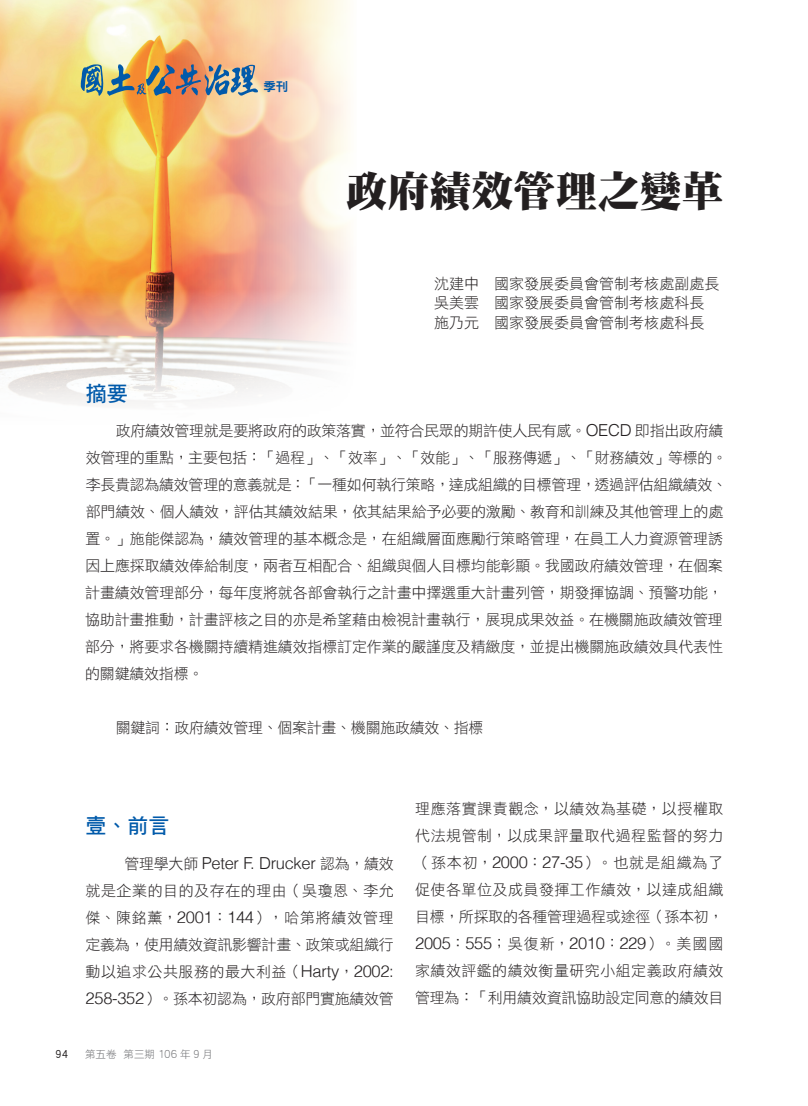
<style>
.page{position:relative;width:808px;height:1106px;background:#fff}
.page>*{position:absolute;margin:0;border:0;box-sizing:border-box;transform-origin:0 0}
.t1{font:42px "DF Ming Std W12";color:#231f20}
.t2{font:21px "DF Hei Std W7";color:#015aaa}
.t3{font:300 16.5px "Helvetica";letter-spacing:-.02em;color:#231f20}
.t4{font:15px/27px "DF Hei Std W3";letter-spacing:-.01em;color:#231f20}
.t5{font:15px/27px "DF Hei Std W3";letter-spacing:.03em;color:#231f20}
.t6{font:12.45px "DF Hei Std W9";color:#015aaa}
.t7{font:12px "DF Hei Std W5";color:#231f20}
.t8{font:10.5px "DF Hei Std W3";color:#6c6d70}
.s1{font-family:"Helvetica";font-weight:300;font-size:16.5px}
.s2{font-family:"DF Hei Std W3";font-weight:400;font-size:15px}
.s3{font-size:12px}
</style>
<div class="page">
<img style="left:0;top:0;width:350px;height:404px">
<img style="left:81px;top:64px;width:177px;height:32px">
<p class="t6" style="left:263px;top:80px;width:26px">季刊</p>
<h1 class="t1" style="left:345px;top:168px;width:379px">政府績效管理之變革</h1>
<p class="t4" style="left:434px;top:273px;width:286px;line-height:19.5px">沈建中　國家發展委員會管制考核處副處長吳美雲　國家發展委員會管制考核處科長施乃元　國家發展委員會管制考核處科長</p>
<h2 class="t2" style="left:86px;top:382px;width:43px">摘要</h2>
<p class="t4" style="left:85px;top:417px;width:644px;text-indent:31px">政府績效管理就是要將政府的政策落實，並符合民眾的期許使人民有感。<span class="s1">OECD</span> 即指出政府績效管理的重點，主要包括：「過程」、「效率」、「效能」、「服務傳遞」、「財務績效」等標的。李長貴認為績效管理的意義就是：「一種如何執行策略，達成組織的目標管理，透過評估組織績效、部門績效、個人績效，評估其績效結果，依其結果給予必要的激勵、教育和訓練及其他管理上的處置。」施能傑認為，績效管理的基本概念是，在組織層面應勵行策略管理，在員工人力資源管理誘因上應採取績效俸給制度，兩者互相配合、組織與個人目標均能彰顯。我國政府績效管理，在個案計畫績效管理部分，每年度將就各部會執行之計畫中擇選重大計畫列管，期發揮協調、預警功能，協助計畫推動，計畫評核之目的亦是希望藉由檢視計畫執行，展現成果效益。在機關施政績效管理部分，將要求各機關持續精進績效指標訂定作業的嚴謹度及精緻度，並提出機關施政績效具代表性的關鍵績效指標。</p>
<p class="t4" style="left:116px;top:714px;width:369px">關鍵詞：政府績效管理、個案計畫、機關施政績效、指標</p>
<h2 class="t2" style="left:86px;top:814px;width:86px">壹、前言</h2>
<p class="t3" style="left:125px;top:852px;width:271px"><span class="s2">管理學大師</span> Peter F. Drucker <span class="s2">認為，績效</span></p>
<p class="t4" style="left:86px;top:876px;width:310px;text-align:justify">就是企業的目的及存在的理由（吳瓊恩、李允傑、陳銘薰，<span class="s1">2001</span>：<span class="s1">144</span>），哈第將績效管理定義為，使用績效資訊影響計畫、政策或組織行動以追求公共服務的最大利益（<span class="s1">Harty</span>，<span class="s1">2002:<br>258-352</span>）。孫本初認為，政府部門實施績效管</p>
<p class="t7" style="left:55px;top:1047px;width:15px">94</p>
<p class="t8" style="left:85px;top:1048px;width:129px">第五卷 第三期 <span class="s3">106</span> 年 <span class="s3">9</span> 月</p>
<p class="t4" style="left:415px;top:795px;width:310px;text-align:justify">理應落實課責觀念，以績效為基礎，以授權取代法規管制，以成果評量取代過程監督的努力（孫本初，<span class="s1">2000</span>：<span class="s1">27-35</span>）。也就是組織為了促使各單位及成員發揮工作績效，以達成組織目標，所採取的各種管理過程或途徑（孫本初，</p>
<p class="t3" style="left:415px;top:933px;width:310px">2005<span class="s2">：</span>555<span class="s2">；吳復新，</span>2010<span class="s2">：</span>229<span class="s2">）。美國國</span></p>
<p class="t5" style="left:415px;top:957px;width:310px">家績效評鑑的績效衡量研究小組定義政府績效管理為：「利用績效資訊協助設定同意的績效目</p>
</div>
